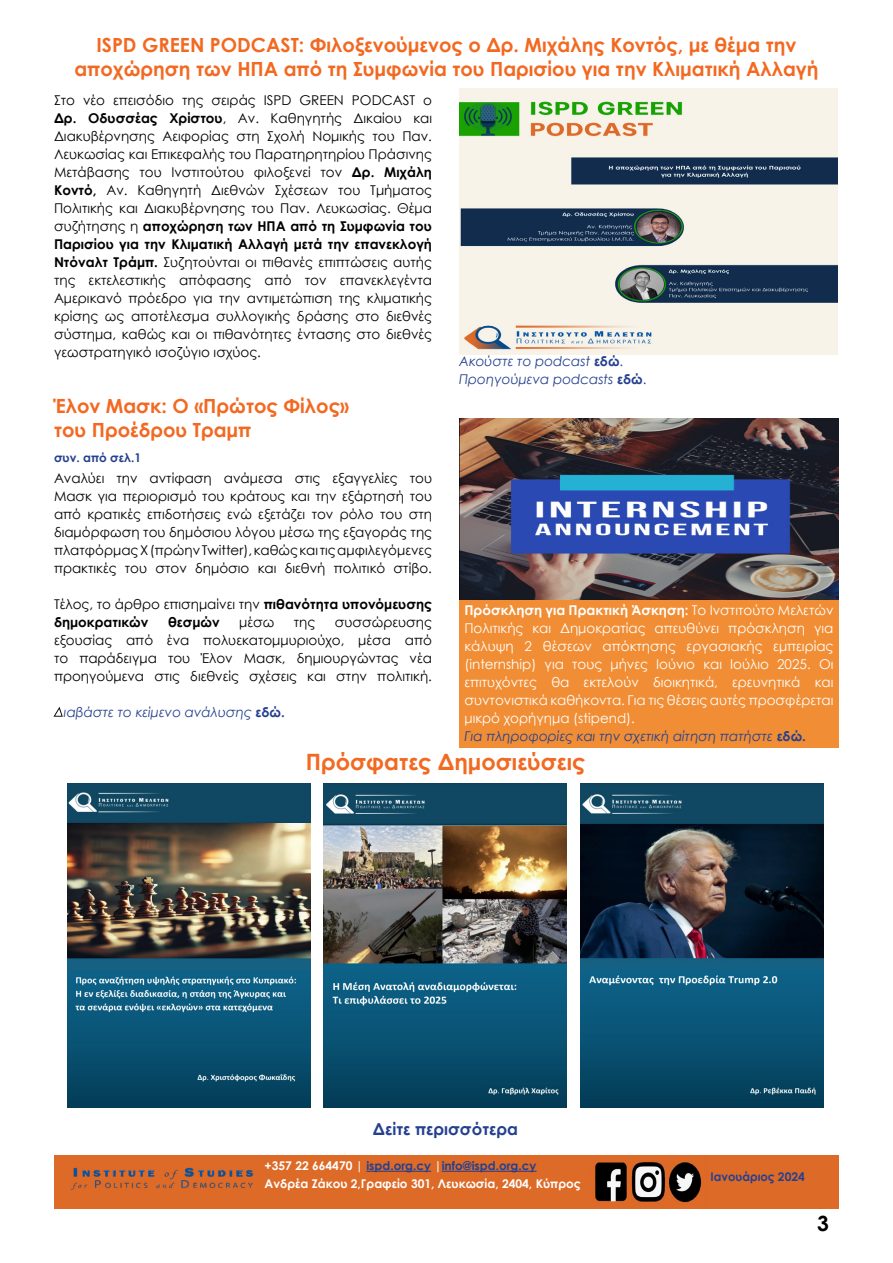
<style>
.page{position:relative;width:893px;height:1263px;background:#fff}
.page>*{position:absolute;margin:0;border:0;box-sizing:border-box;transform-origin:0 0}
.t1{font:700 22.5px "Century Gothic";color:#f26921}
.t2{font:700 21px "Century Gothic";color:#000}
.t3{font:700 19.5px/24px "Century Gothic";color:#f26921;text-align:center}
.t4{font:700 16.5px "Century Gothic";color:#25408f}
.t5{font:13.5px/18px "Century Gothic";color:#000;text-align:justify}
.t6{font:13.5px/18px "Century Gothic";color:#fff}
.t7{font:italic 13.5px/18px "Century Gothic";color:#25408f}
.t8{font:700 13.5px/18px "Century Gothic";color:#000}
.t9{font:700 12px/18px "Century Gothic";color:#fff}
.t10{font:700 12px "Century Gothic";color:#25408f}
.s1{font-weight:700}
.s2{font-weight:400}
.s3{font-weight:700;font-style:normal}
.s4{font-style:normal}
.s5{font-style:italic;color:#25408f}
.s6{font-weight:700;color:#25408f}
.s7{color:#fff}
.s8{color:#25408f}
</style>
<div class="page">
<div style="left:459px;top:418px;width:380px;height:330px;background:#f18e35"></div>
<div style="left:54px;top:1155px;width:770px;height:54px;background:#dd6a27"></div>
<div style="left:824px;top:1155px;width:15px;height:54px;background:#dd6a27"></div>
<hr style="left:366px;top:1171px;width:65px;height:1px;background:#25408f">
<hr style="left:442px;top:1171px;width:95px;height:1px;background:#25408f">
<img style="left:71px;top:1167px;width:182px;height:23px">
<img style="left:68px;top:783px;width:242px;height:324px">
<img style="left:459px;top:89px;width:378px;height:265px">
<img style="left:580px;top:783px;width:244px;height:324px">
<img style="left:459px;top:419px;width:380px;height:180px">
<img style="left:323px;top:783px;width:243px;height:324px">
<img style="left:595px;top:1162px;width:107px;height:41px">
<h3 class="t3" style="left:74px;top:32px;width:746px">ISPD GREEN PODCAST: Φιλοξενούμενος ο Δρ. Μιχάλης Κοντός, με θέμα την αποχώρηση των ΗΠΑ από τη Συμφωνία του Παρισίου για την Κλιματική Αλλαγή</h3>
<p class="t5" style="left:54px;top:91px;width:380px">Στο νέο επεισόδιο της σειράς ISPD GREEN PODCAST ο <span class="s1">Δρ. Οδυσσέας Χρίστου</span>, Αν. Καθηγητής Δικαίου και Διακυβέρνησης Αειφορίας στη Σχολή Νομικής του Παν.<br>Λευκωσίας και Επικεφαλής του Παρατηρητηρίου Πράσινης Μετάβασης του Ινστιτούτου φιλοξενεί τον <span class="s1">Δρ. Μιχάλη Κοντό,</span> Αν. Καθηγητή Διεθνών Σχέσεων του Τμήματος Πολιτικής και Διακυβέρνησης του Παν. Λευκωσίας. Θέμα συζήτησης η <span class="s1">αποχώρηση των ΗΠΑ από τη Συμφωνία του Παρισίου για την Κλιματική Αλλαγή μετά την επανεκλογή Ντόναλτ Τράμπ.</span> Συζητούνται οι πιθανές επιπτώσεις αυτής της εκτελεστικής απόφασης από τον επανεκλεγέντα Αμερικανό πρόεδρο για την αντιμετώπιση της κλιματικής κρίσης ως αποτέλεσμα συλλογικής δράσης στο διεθνές σύστημα, καθώς και οι πιθανότητες έντασης στο διεθνές γεωστρατηγικό ισοζύγιο ισχύος.</p>
<h3 class="t3" style="left:54px;top:393px;width:297px;text-align:left">Έλον Μασκ: Ο «Πρώτος Φίλος» του Προέδρου Τραμπ</h3>
<p class="t5" style="left:54px;top:469px;width:380px">Αναλύει την αντίφαση ανάμεσα στις εξαγγελίες του Μασκ για περιορισμό του κράτους και την εξάρτησή του από κρατικές επιδοτήσεις ενώ εξετάζει τον ρόλο του στη διαμόρφωση του δημόσιου λόγου μέσω της εξαγοράς της πλατφόρμας X (πρώην Twitter), καθώς και τις αμφιλεγόμενες πρακτικές του στον δημόσιο και διεθνή πολιτικό στίβο.</p>
<p class="t8" style="left:54px;top:594px;width:379px"><span class="s2">Τέλος, το άρθρο επισημαίνει την</span> πιθανότητα υπονόμευσης δημοκρατικών</p>
<p class="t7" style="left:459px;top:352px;width:189px">Ακούστε το podcast <span class="s3">εδώ</span><span class="s4">.<br></span>Προηγούμενα podcasts <span class="s3">εδώ</span><span class="s4">.</span></p>
<p class="t10" style="left:54px;top:449px;width:89px">συν. από σελ.1</p>
<p class="t6" style="left:464px;top:601px;width:371px"><span class="s1">Πρόσκληση για Πρακτική Άσκηση:</span> Το Ινστιτούτο Μελετών Πολιτικής και Δημοκρατίας απευθύνει πρόσκληση για κάλυψη 2 θέσεων απόκτησης εργασιακής εμπειρίας (internship) για τους μήνες Ιούνιο και Ιούλιο 2025. Οι επιτυχόντες θα εκτελούν διοικητικά, ερευνητικά και συντονιστικά καθήκοντα. Για τις θέσεις αυτές προσφέρεται μικρό χορήγημα (stipend).<br><span class="s5">Για πληροφορίες και την σχετική αίτηση πατήστε</span> <span class="s6">εδώ.</span></p>
<p class="t8" style="left:168px;top:612px;width:53px">θεσμών</p>
<p class="t5" style="left:239px;top:613px;width:37px">μέσω</p>
<p class="t5" style="left:294px;top:613px;width:23px">της</p>
<p class="t5" style="left:54px;top:613px;width:380px;text-indent:281px">συσσώρευσης εξουσίας από ένα πολυεκατομμυριούχο, μέσα από το παράδειγμα του Έλον Μασκ, δημιουργώντας νέα προηγούμενα στις διεθνείς σχέσεις και στην πολιτική.</p>
<p class="t7" style="left:54px;top:703px;width:232px"><span class="s7">Δ</span>ιαβάστε το κείμενο ανάλυσης <span class="s3">εδώ.</span></p>
<h1 class="t1" style="left:306px;top:745px;width:281px">Πρόσφατες Δημοσιεύσεις</h1>
<p class="t4" style="left:373px;top:1117px;width:147px">Δείτε περισσότερα</p>
<p class="t9" style="left:265px;top:1156px;width:318px">+357 22 664470 | <span class="s8">ispd.org.cy</span> |<span class="s8">info@ispd.org.cy<br></span>Ανδρέα Ζάκου 2,Γραφείο 301, Λευκωσία, 2404, Κύπρος</p>
<p class="t10" style="left:711px;top:1167px;width:96px">Ιανουάριος 2024</p>
<h2 class="t2" style="left:817px;top:1207px;width:13px">3</h2>
</div>
